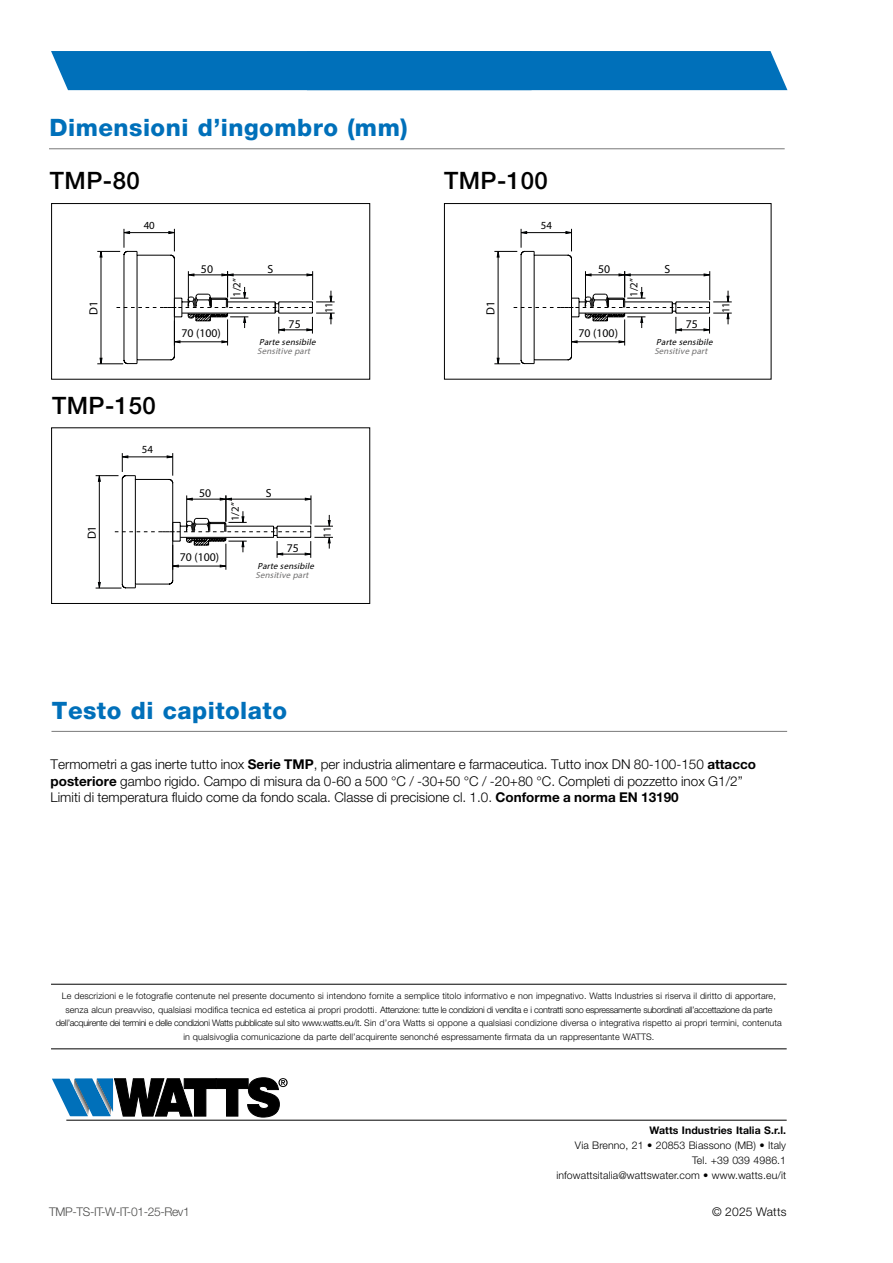
<style>
.page{position:relative;width:893px;height:1263px;background:#fff}
.page>*{position:absolute;margin:0;border:0;box-sizing:border-box;transform-origin:0 0}
.t1{font:800 24px "Helvetica Neue LT Std";letter-spacing:.02em;color:#0070ba}
.t2{font:500 24px "Helvetica Neue LT Std";letter-spacing:.02em;color:#000}
.t3{font:300 13.5px/16.5px "Helvetica Neue LT Std";color:#000}
.t4{font:300 12px "Helvetica Neue LT Std";letter-spacing:-.03em;color:#4a4a49}
.t5{font:300 12px "Helvetica Neue LT Std";letter-spacing:.02em;color:#000}
.t6{font:700 11.85px "Arial MT Pro";color:#000}
.t7{font:700 10.95px "Arial MT Pro";color:#000}
.t8{font:300 10.5px/15px "Helvetica Neue LT Std";letter-spacing:.01em;color:#000;text-align:right}
.t9{font:700 10.5px "Helvetica Neue LT Std";letter-spacing:.01em;color:#000}
.t10{font:300 9px/13.5px "Helvetica Neue LT Std";letter-spacing:.01em;color:#000;text-align:center}
.t11{font:italic 700 8.85px "Arial MT Pro";color:#000}
.t12{font:italic 700 8.85px "Arial MT Pro";color:#706f6f}
.s1{font-weight:700}
</style>
<div class="page">
<hr style="left:66px;top:1120px;width:721px;height:1px;background:#000">
<svg style="left:52px;top:1078px;width:236px;height:39px"></svg>
<hr style="left:51px;top:984px;width:736px;height:1px;background:#000">
<hr style="left:51px;top:1048px;width:736px;height:1px;background:#000">
<div style="left:51px;top:51px;width:736px;height:39px;background:#0070ba"></div>
<hr style="left:49px;top:148px;width:736px;height:1px;background:#797979">
<div style="left:51px;top:203px;width:319px;height:177px;border:1px solid #000"></div>
<div style="left:51px;top:427px;width:319px;height:177px;border:1px solid #000"></div>
<hr style="left:51px;top:731px;width:736px;height:1px;background:#797979">
<div style="left:444px;top:203px;width:327px;height:177px;border:1px solid #000"></div>
<svg style="left:97px;top:228px;width:238px;height:137px"></svg>
<svg style="left:494px;top:228px;width:238px;height:137px"></svg>
<svg style="left:95px;top:453px;width:238px;height:136px"></svg>
<h1 class="t1" style="left:50px;top:113px;width:359px">Dimensioni d’ingombro (mm)</h1>
<h1 class="t2" style="left:50px;top:166px;width:91px">TMP-80</h1>
<h3 class="t6" style="left:86px;top:315px;width:15px;rotate:-90deg">D1</h3>
<p class="t7" style="left:144px;top:218px;width:13px">40</p>
<h1 class="t2" style="left:52px;top:391px;width:105px">TMP-150</h1>
<h3 class="t6" style="left:84px;top:539px;width:15px;rotate:-90deg">D1</h3>
<p class="t7" style="left:142px;top:442px;width:13px">54</p>
<h3 class="t6" style="left:201px;top:261px;width:14px">50</h3>
<h3 class="t6" style="left:267px;top:261px;width:7px">S</h3>
<p class="t7" style="left:230px;top:297px;width:20px;rotate:-90deg">1/2”</p>
<h3 class="t6" style="left:181px;top:326px;width:41px">70 (100)</h3>
<h3 class="t6" style="left:289px;top:316px;width:14px">75</h3>
<p class="t11" style="left:259px;top:336px;width:60px">Parte sensibile</p>
<p class="t12" style="left:257px;top:345px;width:57px">Sensitive part</p>
<p class="t7" style="left:322px;top:313px;width:13px;rotate:-90deg">11</p>
<h3 class="t6" style="left:199px;top:486px;width:14px">50</h3>
<h3 class="t6" style="left:266px;top:486px;width:7px">S</h3>
<p class="t7" style="left:228px;top:521px;width:20px;rotate:-90deg">1/2”</p>
<h3 class="t6" style="left:180px;top:550px;width:41px">70 (100)</h3>
<h3 class="t6" style="left:287px;top:541px;width:14px">75</h3>
<p class="t11" style="left:257px;top:560px;width:60px">Parte sensibile</p>
<p class="t12" style="left:256px;top:569px;width:57px">Sensitive part</p>
<p class="t7" style="left:320px;top:537px;width:13px;rotate:-90deg">11</p>
<h1 class="t2" style="left:444px;top:166px;width:105px">TMP-100</h1>
<h3 class="t6" style="left:483px;top:315px;width:15px;rotate:-90deg">D1</h3>
<p class="t7" style="left:541px;top:218px;width:13px">54</p>
<h3 class="t6" style="left:598px;top:261px;width:14px">50</h3>
<h3 class="t6" style="left:664px;top:261px;width:7px">S</h3>
<p class="t7" style="left:627px;top:297px;width:20px;rotate:-90deg">1/2”</p>
<h3 class="t6" style="left:579px;top:326px;width:41px">70 (100)</h3>
<h3 class="t6" style="left:686px;top:316px;width:14px">75</h3>
<p class="t11" style="left:656px;top:336px;width:60px">Parte sensibile</p>
<p class="t12" style="left:654px;top:345px;width:57px">Sensitive part</p>
<p class="t7" style="left:719px;top:313px;width:13px;rotate:-90deg">11</p>
<h1 class="t1" style="left:52px;top:696px;width:237px">Testo di capitolato</h1>
<p class="t3" style="left:51px;top:756px;width:707px">Termometri a gas inerte tutto inox <span class="s1">Serie TMP</span>, per industria alimentare e farmaceutica. Tutto inox DN 80-100-150 <span class="s1">attacco posteriore</span> gambo rigido. Campo di misura da 0-60 a 500 °C / -30+50 °C / -20+80 °C. Completi di pozzetto inox G1/2”<br>Limiti di temperatura fluido come da fondo scala. Classe di precisione cl. 1.0. <span class="s1">Conforme a norma EN 13190</span></p>
<p class="t10" style="left:56px;top:989px;width:728px">Le descrizioni e le fotografie contenute nel presente documento si intendono fornite a semplice titolo informativo e non impegnativo. Watts Industries si riserva il diritto di apportare, senza alcun preavviso, qualsiasi modifica tecnica ed estetica ai propri prodotti. Attenzione: tutte le condizioni di vendita e i contratti sono espressamente subordinati all’accettazione da parte dell’acquirente dei termini e delle condizioni Watts pubblicate sul sito www.watts.eu/it. Sin d’ora Watts si oppone a qualsiasi condizione diversa o integrativa rispetto ai propri termini, contenuta in qualsivoglia comunicazione da parte dell’acquirente senonché espressamente firmata da un rappresentante WATTS.</p>
<h3 class="t4" style="left:49px;top:1204px;width:142px">TMP-TS-IT-W-IT-01-25-Rev1</h3>
<p class="t9" style="left:649px;top:1124px;width:138px">Watts Industries Italia S.r.l.</p>
<p class="t8" style="left:556px;top:1137px;width:231px">Via Brenno, 21 • 20853 Biassono (MB) • Italy<br>Tel. +39 039 4986.1 infowattsitalia@wattswater.com • www.watts.eu/it</p>
<h3 class="t5" style="left:712px;top:1204px;width:76px">© 2025 Watts</h3>
</div>
